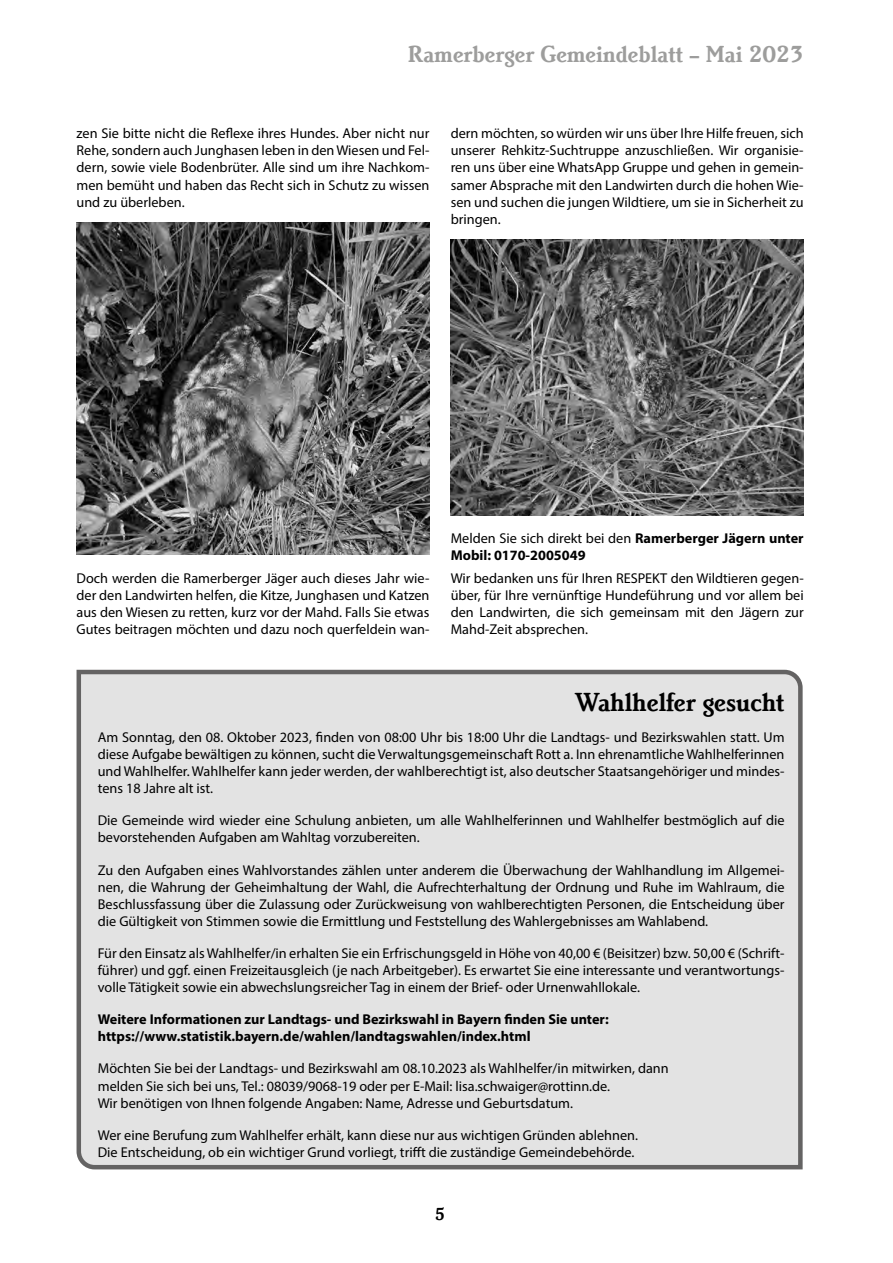
<style>
.page{position:relative;width:893px;height:1263px;background:#fff}
.page>*{position:absolute;margin:0;border:0;box-sizing:border-box;transform-origin:0 0}
.t1{font:700 27px "Brighton EF";color:#000}
.t2{font:700 24px "Brighton EF";color:#9d9d9c}
.t3{font:700 18px "Brighton EF";color:#000}
.t4{font:14.25px/17.1px "Myriad Pro";color:#000;text-align:justify}
.t5{font:700 14.25px/17.1px "Myriad Pro";color:#000}
.s1{font-weight:400}
</style>
<div class="page">
<img style="left:77px;top:222px;width:352px;height:333px">
<img style="left:451px;top:239px;width:353px;height:277px">
<div style="left:76px;top:669px;width:727px;height:501px;background:#e3e3e3"></div>
<h2 class="t2" style="left:408px;top:40px;width:397px">Ramerberger Gemeindeblatt – Mai 2023</h2>
<p class="t4" style="left:77px;top:125px;width:354px">zen Sie bitte nicht die Reflexe ihres Hundes. Aber nicht nur Rehe, sondern auch Junghasen leben in den Wiesen und Fel&shy;dern, sowie viele Bodenbrüter. Alle sind um ihre Nachkom&shy;men bemüht und haben das Recht sich in Schutz zu wissen und zu überleben.</p>
<p class="t4" style="left:451px;top:125px;width:354px">dern möchten, so würden wir uns über Ihre Hilfe freuen, sich unserer Rehkitz-Suchtruppe anzuschließen. Wir organisie&shy;ren uns über eine WhatsApp Gruppe und gehen in gemein&shy;samer Absprache mit den Landwirten durch die hohen Wie&shy;sen und suchen die jungen Wildtiere, um sie in Sicherheit zu bringen.</p>
<p class="t4" style="left:77px;top:569px;width:354px">Doch werden die Ramerberger Jäger auch dieses Jahr wie&shy;der den Landwirten helfen, die Kitze, Junghasen und Katzen aus den Wiesen zu retten, kurz vor der Mahd. Falls Sie etwas Gutes beitragen möchten und dazu noch querfeldein wan-</p>
<p class="t5" style="left:451px;top:529px;width:354px"><span class="s1">Melden Sie sich direkt bei den</span> Ramerberger Jägern unter<br>Mobil: 0170-2005049</p>
<p class="t4" style="left:451px;top:569px;width:354px">Wir bedanken uns für Ihren RESPEKT den Wildtieren gegen&shy;über, für Ihre vernünftige Hundeführung und vor allem bei den Landwirten, die sich gemeinsam mit den Jägern zur Mahd-Zeit absprechen.</p>
<h1 class="t1" style="left:575px;top:686px;width:211px">Wahlhelfer gesucht</h1>
<p class="t4" style="left:98px;top:728px;width:688px">Am Sonntag, den 08. Oktober 2023, finden von 08:00 Uhr bis 18:00 Uhr die Landtags- und Bezirkswahlen statt. Um diese Aufgabe bewältigen zu können, sucht die Verwaltungsgemeinschaft Rott a. Inn ehrenamtliche Wahlhelferinnen und Wahlhelfer. Wahlhelfer kann jeder werden, der wahlberechtigt ist, also deutscher Staatsangehöriger und mindes&shy;tens 18 Jahre alt ist.</p>
<p class="t4" style="left:98px;top:812px;width:688px">Die Gemeinde wird wieder eine Schulung anbieten, um alle Wahlhelferinnen und Wahlhelfer bestmöglich auf die bevorstehenden Aufgaben am Wahltag vorzubereiten.</p>
<p class="t4" style="left:98px;top:861px;width:688px">Zu den Aufgaben eines Wahlvorstandes zählen unter anderem die Überwachung der Wahlhandlung im Allgemei&shy;nen, die Wahrung der Geheimhaltung der Wahl, die Aufrechterhaltung der Ordnung und Ruhe im Wahlraum, die Beschlussfassung über die Zulassung oder Zurückweisung von wahlberechtigten Personen, die Entscheidung über die Gültigkeit von Stimmen sowie die Ermittlung und Feststellung des Wahlergebnisses am Wahlabend.</p>
<p class="t4" style="left:98px;top:944px;width:688px">Für den Einsatz als Wahlhelfer/in erhalten Sie ein Erfrischungsgeld in Höhe von 40,00 € (Beisitzer) bzw. 50,00 € (Schrift&shy;führer) und ggf. einen Freizeitausgleich (je nach Arbeitgeber). Es erwartet Sie eine interessante und verantwortungs&shy;volle Tätigkeit sowie ein abwechslungsreicher Tag in einem der Brief- oder Urnenwahllokale.</p>
<p class="t5" style="left:98px;top:1010px;width:512px">Weitere Informationen zur Landtags- und Bezirkswahl in Bayern finden Sie unter: https://www.statistik.bayern.de/wahlen/landtagswahlen/index.html</p>
<p class="t4" style="left:98px;top:1060px;width:572px;text-align:left">Möchten Sie bei der Landtags- und Bezirkswahl am 08.10.2023 als Wahlhelfer/in mitwirken, dann melden Sie sich bei uns, Tel.: 08039/9068-19 oder per E-Mail: lisa.schwaiger@rottinn.de.<br>Wir benötigen von Ihnen folgende Angaben: Name, Adresse und Geburtsdatum.</p>
<p class="t4" style="left:98px;top:1126px;width:542px">Wer eine Berufung zum Wahlhelfer erhält, kann diese nur aus wichtigen Gründen ablehnen.<br>Die Entscheidung, ob ein wichtiger Grund vorliegt, trifft die zuständige Gemeindebehörde.</p>
<p class="t3" style="left:435px;top:1203px;width:12px">5</p>
</div>
